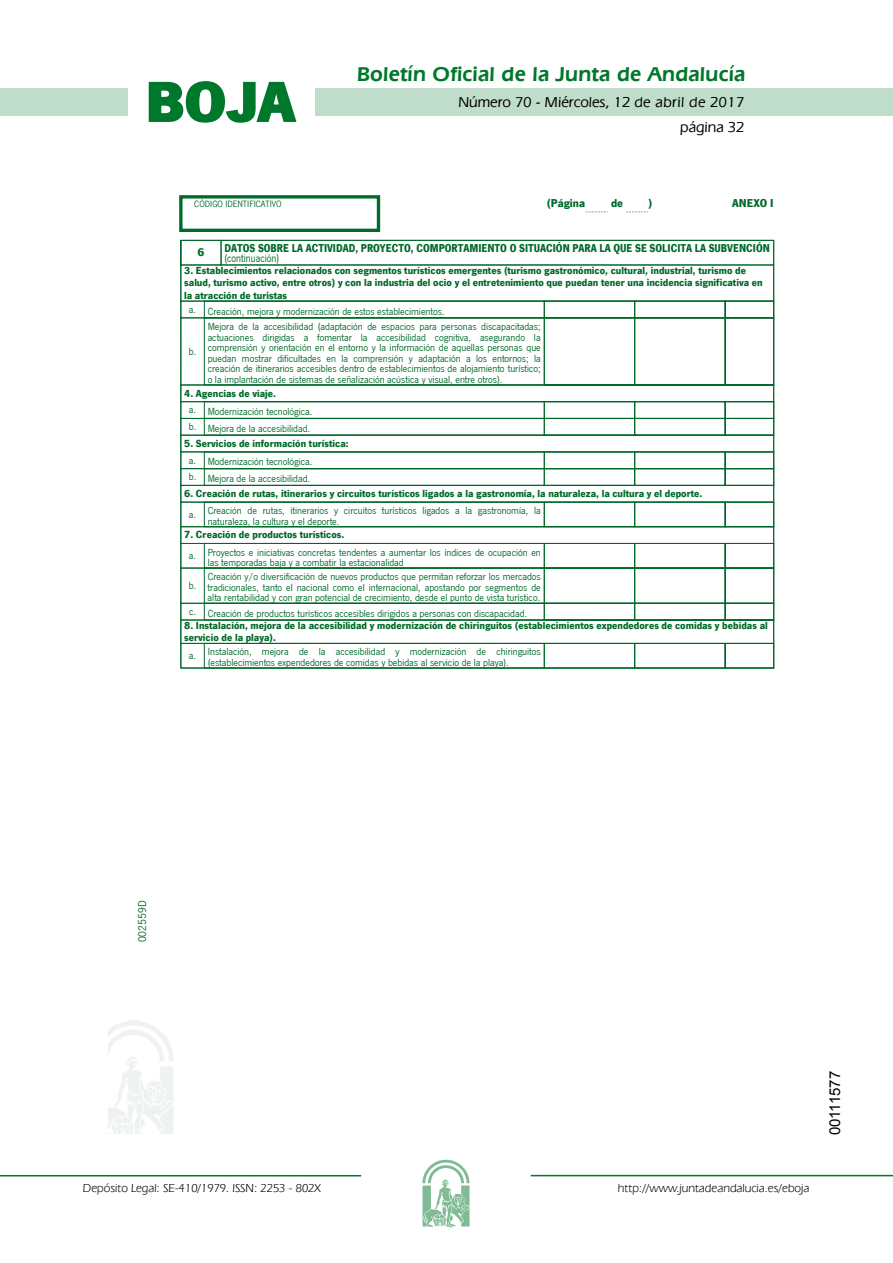
<style>
.page{position:relative;width:893px;height:1263px;background:#fff}
.page>*{position:absolute;margin:0;border:0;box-sizing:border-box;transform-origin:0 0}
.t1{font:700 57.75px "News Got T";color:#00782c;scale:1.14 1}
.t2{font:600 21px "Eras IT Cby BT";letter-spacing:.01em;color:#00782c}
.t3{font:500 15px/24.5px "Eras IT Cby BT";color:#000;text-align:right}
.t4{font:15px "Arial";color:#000}
.t5{font:12px "Eras IT Cby BT";color:#000}
.t6{font:700 11.85px "News Got T";color:#006a2a;scale:.9 1}
.t7{font:700 11.85px "News Got T";color:#006a2a}
.t8{font:11.85px "News Got T";color:#006a2a;scale:.9 1}
.t9{font:11.85px "News Got T";color:#006a2a}
.t10{font:10.65px/10.6px "News Got T";color:#006a2a}
.t11{font:700 10.65px/12.8px "News Got T";color:#006a2a}
.t12{font:9.45px "News Got T";color:#006a2a}
</style>
<div class="page">
<div style="left:315px;top:88px;width:577px;height:28px;background:#bfddca"></div>
<div style="left:0;top:88px;width:128px;height:28px;background:#bfddca"></div>
<hr style="left:0;top:1175px;width:361px;height:2px;background:#00782c">
<svg style="left:422px;top:1159px;width:47px;height:68px"></svg>
<hr style="left:531px;top:1175px;width:361px;height:1px;background:#00782c">
<svg style="left:148px;top:81px;width:149px;height:42px"></svg>
<div style="left:179px;top:195px;width:201px;height:37px;border:3px solid #006a2a"></div>
<svg style="left:586px;top:212px;width:22px;height:1px"></svg>
<svg style="left:626px;top:212px;width:22px;height:1px"></svg>
<div style="left:220px;top:240px;width:554px;height:25px;border:1px solid #006a2a"></div>
<div style="left:181px;top:265px;width:593px;height:36px;border:1px solid #006a2a"></div>
<svg style="left:180px;top:301px;width:594px;height:16px"></svg>
<svg style="left:180px;top:317px;width:594px;height:84px"></svg>
<svg style="left:180px;top:401px;width:594px;height:268px"></svg>
<h1 class="t1" style="left:145px;top:68px;width:133px">BOJA</h1>
<h2 class="t2" style="left:357px;top:62px;width:390px">Boletín Oficial de la Junta de Andalucía</h2>
<h3 class="t3" style="left:458px;top:90px;width:287px">Número 70 - Miércoles, 12 de abril de 2017 página 32</h3>
<p class="t12" style="left:194px;top:199px;width:89px">CÓDIGO IDENTIFICATIVO</p>
<p class="t7" style="left:547px;top:196px;width:40px">(Página</p>
<p class="t7" style="left:611px;top:196px;width:14px">de</p>
<p class="t7" style="left:648px;top:196px;width:5px">)</p>
<p class="t7" style="left:197px;top:245px;width:8px">6</p>
<p class="t6" style="left:224px;top:241px;width:607px">DATOS SOBRE LA ACTIVIDAD, PROYECTO, COMPORTAMIENTO O SITUACIÓN PARA LA QUE SE SOLICITA LA SUBVENCIÓN</p>
<p class="t8" style="left:224px;top:252px;width:62px">(continuación)</p>
<p class="t11" style="left:184px;top:264px;width:580px">3. Establecimientos relacionados con segmentos turísticos emergentes (turismo gastronómico, cultural, industrial, turismo de salud, turismo activo, entre otros) y con la industria del ocio y el entretenimiento que puedan tener una incidencia significativa en la atracción de turistas</p>
<p class="t10" style="left:189px;top:306px;width:257px">a. Creación, mejora y modernización de estos establecimientos.</p>
<p class="t10" style="left:189px;top:346px;width:9px">b.</p>
<p class="t7" style="left:732px;top:196px;width:43px">ANEXO I</p>
<p class="t10" style="left:208px;top:321px;width:335px;text-align:justify">Mejora de la accesibilidad (adaptación de espacios para personas discapacitadas; actuaciones dirigidas a fomentar la accesibilidad cognitiva, asegurando la comprensión y orientación en el entorno y la información de aquellas personas que puedan mostrar dificultades en la comprensión y adaptación a los entornos; la creación de itinerarios accesibles dentro de establecimientos de alojamiento turístico; o la implantación de sistemas de señalización acústica y visual, entre otros).</p>
<p class="t11" style="left:184px;top:387px;width:93px">4. Agencias de viaje.</p>
<p class="t10" style="left:189px;top:403px;width:125px;line-height:16.8px">a. Modernización tecnológica. b. Mejora de la accesibilidad.</p>
<p class="t11" style="left:184px;top:437px;width:166px">5. Servicios de información turística:</p>
<p class="t10" style="left:189px;top:454px;width:125px;line-height:16.8px">a. Modernización tecnológica. b. Mejora de la accesibilidad.</p>
<p class="t11" style="left:184px;top:487px;width:519px">6. Creación de rutas, itinerarios y circuitos turísticos ligados a la gastronomía, la naturaleza, la cultura y el deporte.</p>
<p class="t10" style="left:208px;top:505px;width:334px;text-indent:-19px">a. Creación de rutas, itinerarios y circuitos turísticos ligados a la gastronomía, la naturaleza, la cultura y el deporte.</p>
<p class="t11" style="left:184px;top:529px;width:162px">7. Creación de productos turísticos.</p>
<p class="t10" style="left:208px;top:547px;width:335px;text-indent:-19px">a. Proyectos e iniciativas concretas tendentes a aumentar los índices de ocupación en las temporadas baja y a combatir la estacionalidad</p>
<p class="t10" style="left:189px;top:580px;width:9px">b.</p>
<p class="t10" style="left:208px;top:571px;width:334px;text-align:justify">Creación y/o diversificación de nuevos productos que permitan reforzar los mercados tradicionales, tanto el nacional como el internacional, apostando por segmentos de alta rentabilidad y con gran potencial de crecimiento, desde el punto de vista turístico.</p>
<p class="t10" style="left:189px;top:608px;width:339px">c. Creación de productos turísticos accesibles dirigidos a personas con discapacidad.</p>
<p class="t11" style="left:184px;top:619px;width:585px">8. Instalación, mejora de la accesibilidad y modernización de chiringuitos (establecimientos expendedores de comidas y bebidas al servicio de la playa).</p>
<p class="t10" style="left:208px;top:647px;width:334px;text-indent:-19px">a. Instalación, mejora de la accesibilidad y modernización de chiringuitos (establecimientos expendedores de comidas y bebidas al servicio de la playa).</p>
<p class="t9" style="left:136px;top:942px;width:43px;rotate:-90deg">002559D</p>
<p class="t5" style="left:83px;top:1181px;width:239px">Depósito Legal: SE-410/1979. ISSN: 2253 - 802X</p>
<p class="t5" style="left:618px;top:1181px;width:193px">http://www.juntadeandalucia.es/eboja</p>
<h3 class="t4" style="left:825px;top:1135px;width:66px;rotate:-90deg">00111577</h3>
</div>
